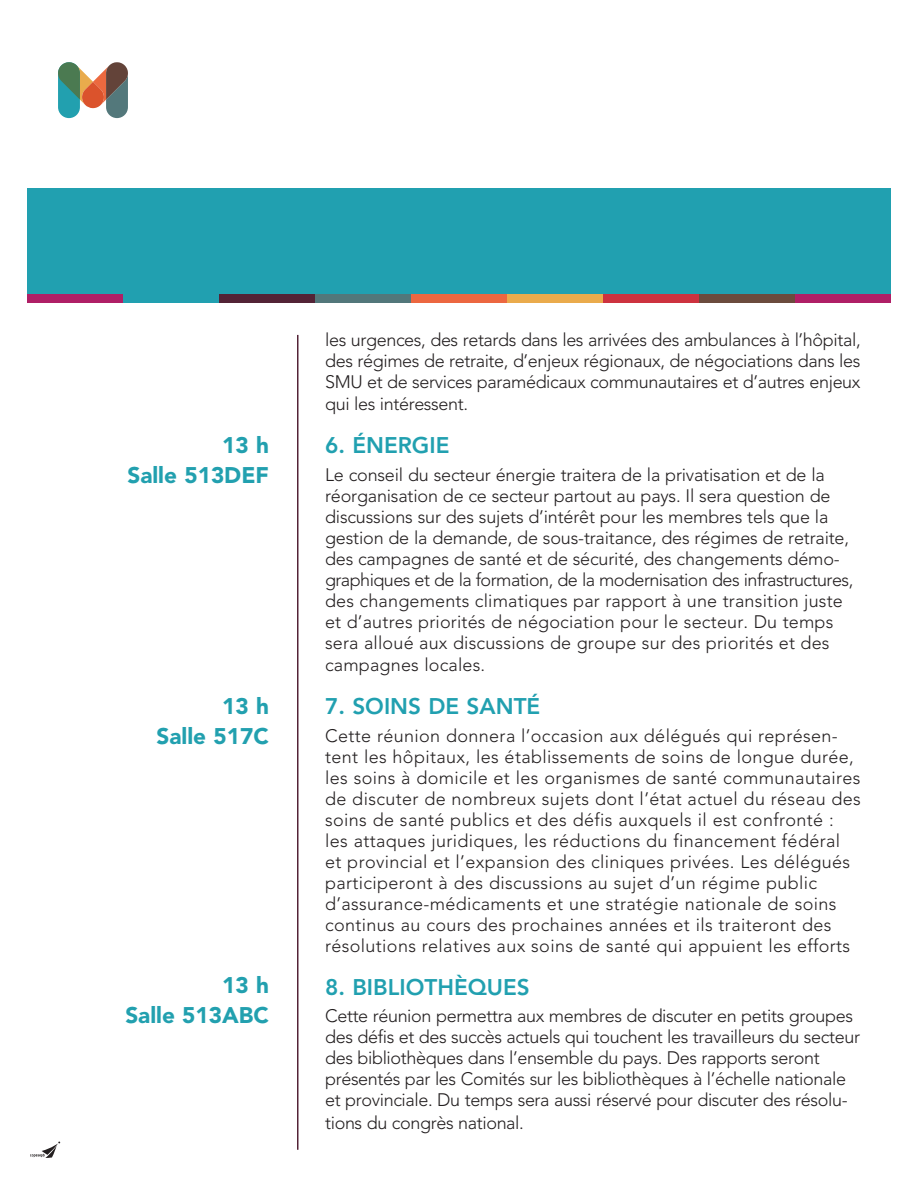
<style>
.page{position:relative;width:918px;height:1188px;background:#fff}
.page>*{position:absolute;margin:0;border:0;box-sizing:border-box;transform-origin:0 0}
.t1{font:900 22.5px/30px "Avenir";color:#22a0af;text-align:right}
.t2{font:800 22.5px "Avenir";color:#21a0b0}
.t3{font:300 18px/21px "Avenir";letter-spacing:.01em;color:#231f20;text-align:justify}
.t4{font:300 18px/21.1px "Avenir";letter-spacing:-.01em;color:#231f20}
.t5{font:300 18px/21.3px "Avenir";letter-spacing:-.02em;color:#231f20}
</style>
<div class="page">
<svg style="left:30px;top:1142px;width:30px;height:16px"></svg>
<hr style="left:297px;top:335px;width:1px;height:815px;background:#532336">
<div style="left:27px;top:188px;width:864px;height:114px;background:#21a0b0"></div>
<div style="left:27px;top:294px;width:96px;height:8px;background:#af1f66"></div>
<div style="left:795px;top:294px;width:96px;height:8px;background:#af1f66"></div>
<div style="left:219px;top:294px;width:96px;height:8px;background:#532336"></div>
<div style="left:315px;top:294px;width:96px;height:8px;background:#52777a"></div>
<div style="left:411px;top:294px;width:96px;height:8px;background:#ec6740"></div>
<div style="left:507px;top:294px;width:96px;height:8px;background:#eaab4c"></div>
<div style="left:603px;top:294px;width:96px;height:8px;background:#cd323f"></div>
<div style="left:699px;top:294px;width:96px;height:8px;background:#6b4b3d"></div>
<svg style="left:58px;top:62px;width:70px;height:56px"></svg>
<p class="t1" style="left:127px;top:430px;width:143px">13 h<br>Salle 513DEF</p>
<p class="t1" style="left:157px;top:691px;width:114px">13 h<br>Salle 517C</p>
<p class="t1" style="left:125px;top:970px;width:145px">13 h<br>Salle 513ABC</p>
<p class="t3" style="left:325px;top:329px;width:537px;line-height:21.5px">les urgences, des retards dans les arrivées des ambulances à l’hôpital, des régimes de retraite, d’enjeux régionaux, de négociations dans les SMU et de services paramédicaux communautaires et d’autres enjeux qui les intéressent.</p>
<p class="t2" style="left:325px;top:432px;width:126px">6. ÉNERGIE</p>
<p class="t4" style="left:325px;top:464px;width:530px">Le conseil du secteur énergie traitera de la privatisation et de la réorganisation de ce secteur partout au pays. Il sera question de discussions sur des sujets d’intérêt pour les membres tels que la gestion de la demande, de sous-traitance, des régimes de retraite, des campagnes de santé et de sécurité, des changements démo&shy;graphiques et de la formation, de la modernisation des infrastructures, des changements climatiques par rapport à une transition juste et d’autres priorités de négociation pour le secteur. Du temps sera alloué aux discussions de groupe sur des priorités et des campagnes locales.</p>
<p class="t2" style="left:325px;top:693px;width:217px">7. SOINS DE SANTÉ</p>
<p class="t3" style="left:325px;top:725px;width:537px;text-align:left">Cette réunion donnera l’occasion aux délégués qui représen&shy;tent les hôpitaux, les établissements de soins de longue durée, les soins à domicile et les organismes de santé communautaires de discuter de nombreux sujets dont l’état actuel du réseau des soins de santé publics et des défis auxquels il est confronté :<br>les attaques juridiques, les réductions du financement fédéral<br>et provincial et l’expansion des cliniques privées. Les délégués participeront à des discussions au sujet d’un régime public d’assurance-médicaments et une stratégie nationale de soins continus au cours des prochaines années et ils traiteront des résolutions relatives aux soins de santé qui appuient les efforts</p>
<p class="t2" style="left:325px;top:973px;width:206px">8. BIBLIOTHÈQUES</p>
<p class="t5" style="left:325px;top:1005px;width:537px">Cette réunion permettra aux membres de discuter en petits groupes des défis et des succès actuels qui touchent les travailleurs du secteur des bibliothèques dans l’ensemble du pays. Des rapports seront présentés par les Comités sur les bibliothèques à l’échelle nationale et provinciale. Du temps sera aussi réservé pour discuter des résolu&shy;tions du congrès national.</p>
</div>
